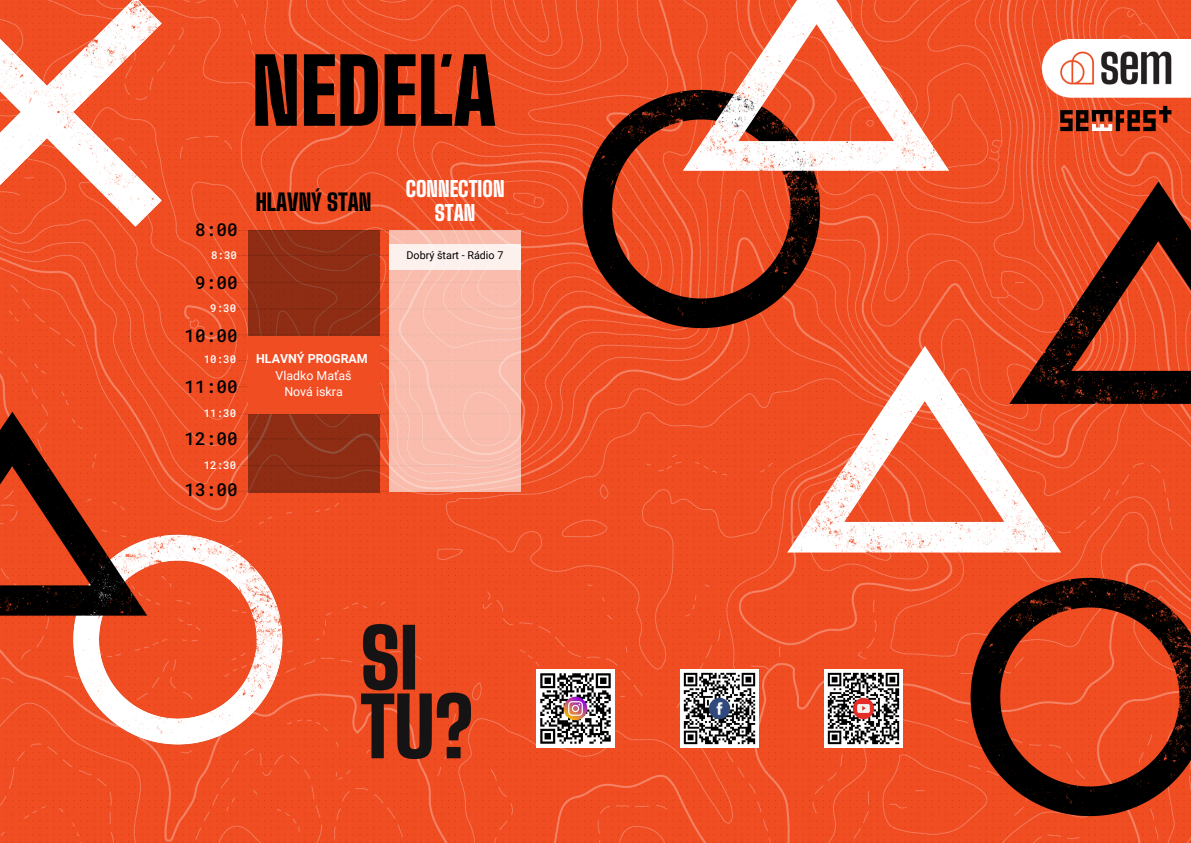
<style>
.page{position:relative;width:1191px;height:843px;background:#fff}
.page>*{position:absolute;margin:0;border:0;box-sizing:border-box;transform-origin:0 0}
.t1{font:900 89.3px "Big Shoulders Display";color:#000}
.t2{font:900 23.2px "Big Shoulders Display";color:#000}
.t3{font:900 21.2px "Big Shoulders Display";color:#fff}
.t4{font:500 17.7px "Roboto Mono";color:#000}
.t5{font:12.4px "Roboto";color:#fff}
.t6{font:700 12.4px "Roboto";color:#fff}
.t7{font:500 10.8px "Roboto Mono";color:#fff}
.t8{font:10.8px "Roboto";color:#000}
</style>
<div class="page">
<img style="left:0;top:0;width:1190px;height:842px">
<svg style="left:238px;top:230px;width:151px;height:1px"></svg>
<svg style="left:238px;top:255px;width:151px;height:1px"></svg>
<svg style="left:238px;top:282px;width:151px;height:1px"></svg>
<svg style="left:238px;top:308px;width:151px;height:1px"></svg>
<svg style="left:238px;top:334px;width:151px;height:1px"></svg>
<svg style="left:238px;top:360px;width:151px;height:1px"></svg>
<svg style="left:238px;top:386px;width:151px;height:1px"></svg>
<svg style="left:238px;top:413px;width:151px;height:1px"></svg>
<svg style="left:238px;top:438px;width:151px;height:1px"></svg>
<svg style="left:238px;top:465px;width:151px;height:1px"></svg>
<svg style="left:238px;top:490px;width:151px;height:1px"></svg>
<img style="left:0;top:0;width:161px;height:226px">
<img style="left:521px;top:172px;width:669px;height:670px">
<img style="left:993px;top:172px;width:197px;height:240px">
<img style="left:772px;top:340px;width:291px;height:218px">
<img style="left:580px;top:88px;width:243px;height:243px">
<img style="left:668px;top:0;width:282px;height:176px">
<img style="left:70px;top:533px;width:216px;height:214px">
<svg style="left:247px;top:230px;width:132px;height:262px;background:#912f15"></svg>
<svg style="left:389px;top:230px;width:132px;height:261px;background:#f8bdae"></svg>
<div style="left:248px;top:336px;width:131px;height:77px;background:#f04d23"></div>
<div style="left:389px;top:244px;width:132px;height:25px;background:#fdf1ee"></div>
<img style="left:0;top:404px;width:149px;height:219px">
<img style="left:1042px;top:40px;width:148px;height:57px">
<img style="left:1058px;top:104px;width:113px;height:29px">
<img style="left:361px;top:621px;width:109px;height:137px">
<img style="left:680px;top:668px;width:78px;height:78px">
<img style="left:824px;top:669px;width:78px;height:78px">
<img style="left:536px;top:669px;width:78px;height:78px">
<img style="left:968px;top:576px;width:222px;height:243px">
<p class="t1" style="left:252px;top:38px;width:246px">NEDEĽA</p>
<p class="t4" style="left:195px;top:217px;width:44px">8:00</p>
<p class="t4" style="left:195px;top:270px;width:44px">9:00</p>
<p class="t4" style="left:184px;top:323px;width:55px">10:00</p>
<p class="t4" style="left:184px;top:374px;width:55px">11:00</p>
<p class="t4" style="left:184px;top:426px;width:55px">12:00</p>
<p class="t4" style="left:184px;top:477px;width:55px">13:00</p>
<p class="t7" style="left:211px;top:247px;width:27px">8:30</p>
<p class="t7" style="left:210px;top:300px;width:27px">9:30</p>
<p class="t7" style="left:204px;top:352px;width:34px">10:30</p>
<p class="t7" style="left:204px;top:405px;width:34px">11:30</p>
<p class="t7" style="left:204px;top:457px;width:34px">12:30</p>
<p class="t2" style="left:256px;top:188px;width:117px">HLAVNÝ STAN</p>
<p class="t3" style="left:405px;top:176px;width:100px">CONNECTION</p>
<p class="t3" style="left:435px;top:200px;width:42px">STAN</p>
<p class="t6" style="left:256px;top:352px;width:113px">HLAVNÝ PROGRAM</p>
<p class="t5" style="left:275px;top:368px;width:78px">Vladko Maťaš</p>
<p class="t5" style="left:284px;top:385px;width:60px">Nová iskra</p>
<p class="t8" style="left:406px;top:249px;width:98px">Dobrý štart - Rádio 7</p>
</div>
